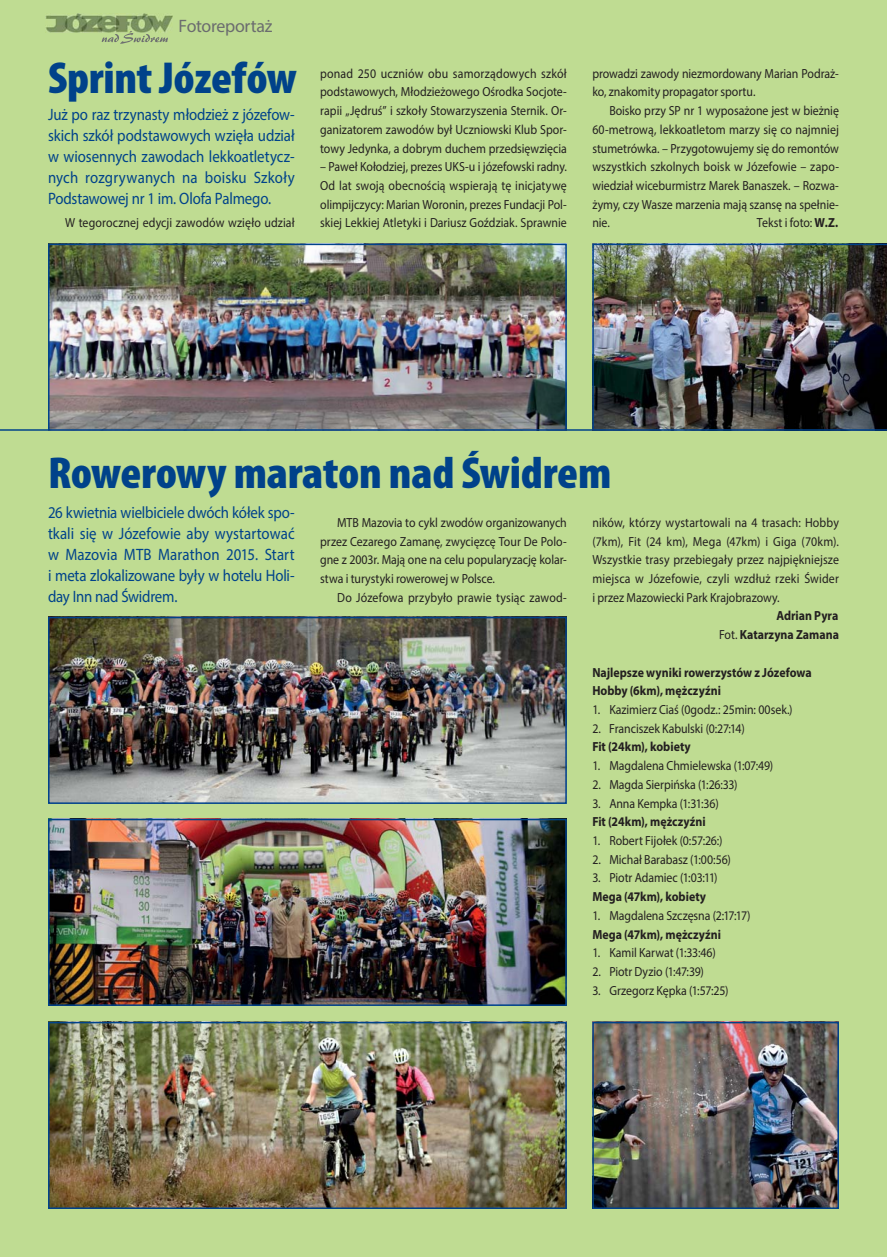
<style>
.page{position:relative;width:887px;height:1257px;background:#bfdc92}
.page>*{position:absolute;margin:0;border:0;box-sizing:border-box;transform-origin:0 0}
.t1{font:900 condensed 45px "Myriad Pro";letter-spacing:-.005em;color:#00428a;scale:1.05 1}
.t2{font:18px "Myriad Pro";letter-spacing:-.015em;color:#6b6c6f}
.t3{font:16.5px/21px "Myriad Pro";letter-spacing:-.01em;color:#00428a;text-align:justify;scale:.9 1}
.t4{font:13.2px/18.8px "Myriad Pro";letter-spacing:-.005em;color:#231f20;text-align:justify;scale:.9 1}
.t5{font:700 13.2px/18.8px "Myriad Pro";color:#231f20;text-align:right;scale:.9 1}
.t6{font:13.2px "Myriad Pro";letter-spacing:.015em;color:#231f20;scale:.9 1}
.s1{font-weight:700}
.s2{font-weight:400}
</style>
<div class="page">
<hr style="left:0;top:429px;width:887px;height:2px;background:#00428a">
<img style="left:46px;top:14px;width:127px;height:19px">
<svg style="left:102px;top:31px;width:66px;height:13px"></svg>
<img style="left:51px;top:247px;width:513px;height:181px">
<div style="left:48px;top:244px;width:519px;height:187px;border:2px solid #00428a"></div>
<img style="left:51px;top:1025px;width:513px;height:181px">
<div style="left:48px;top:1022px;width:519px;height:187px;border:2px solid #00428a"></div>
<img style="left:595px;top:1025px;width:241px;height:181px">
<div style="left:592px;top:1022px;width:247px;height:187px;border:2px solid #00428a"></div>
<img style="left:51px;top:822px;width:513px;height:181px">
<div style="left:48px;top:819px;width:519px;height:187px;border:2px solid #00428a"></div>
<img style="left:51px;top:620px;width:513px;height:181px">
<div style="left:48px;top:617px;width:519px;height:187px;border:2px solid #00428a"></div>
<img style="left:592px;top:244px;width:295px;height:187px">
<h2 class="t2" style="left:179px;top:19px;width:95px">Fotoreportaż</h2>
<h1 class="t1" style="left:48px;top:61px;width:239px">Sprint Józefów</h1>
<p class="t3" style="left:48px;top:106px;width:276px">Już po raz trzynasty młodzież z józefow&shy;skich szkół podstawowych wzięła udział w wiosennych zawodach lekkoatletycz&shy;nych rozgrywanych na boisku Szkoły Podstawowej nr 1 im. Olofa Palmego.</p>
<p class="t4" style="left:65px;top:215px;width:257px">W tegorocznej edycji zawodów wzięło udział</p>
<p class="t4" style="left:320px;top:65px;width:276px">ponad 250 uczniów obu samorządowych szkół podstawowych, Młodzieżowego Ośrodka Socjote&shy;rapii „Jędruś” i szkoły Stowarzyszenia Sternik. Or&shy;ganizatorem zawodów był Uczniowski Klub Spor&shy;towy Jedynka, a dobrym duchem przedsięwzięcia</p>
<p class="t4" style="left:320px;top:159px;width:276px">– Paweł Kołodziej, prezes UKS-u i józefowski radny.<br>Od lat swoją obecnością wspierają tę inicjatywę olimpijczycy: Marian Woronin, prezes Fundacji Pol&shy;skiej Lekkiej Atletyki i Dariusz Goździak. Sprawnie</p>
<p class="t4" style="left:592px;top:65px;width:275px">prowadzi zawody niezmordowany Marian Podraż&shy;ko, znakomity propagator sportu.</p>
<p class="t4" style="left:592px;top:103px;width:276px;text-indent:17px">Boisko przy SP nr 1 wyposażone jest w bieżnię 60-metrową, lekkoatletom marzy się co najmniej stumetrówka. – Przygotowujemy się do remontów wszystkich szkolnych boisk w Józefowie – zapo&shy;wiedział wiceburmistrz Marek Banaszek. – Rozwa&shy;żymy, czy Wasze marzenia mają szansę na spełnie&shy;nie.</p>
<p class="t4" style="left:757px;top:215px;width:92px">Tekst i foto: <span class="s1">W.Z.</span></p>
<h1 class="t1" style="left:48px;top:456px;width:538px">Rowerowy maraton nad Świdrem</h1>
<p class="t3" style="left:48px;top:503px;width:276px">26 kwietnia wielbiciele dwóch kółek spo&shy;tkali się w Józefowie aby wystartować w Mazovia MTB Marathon 2015. Start i meta zlokalizowane były w hotelu Holi&shy;day Inn nad Świdrem.</p>
<p class="t4" style="left:320px;top:514px;width:276px;text-indent:17px">MTB Mazovia to cykl zwodów organizowanych przez Cezarego Zamanę, zwycięzcę Tour De Polo&shy;gne z 2003r. Mają one na celu popularyzację kolar&shy;stwa i turystyki rowerowej w Polsce.</p>
<p class="t6" style="left:337px;top:592px;width:257px">Do Józefowa przybyło prawie tysiąc zawod-</p>
<p class="t4" style="left:592px;top:514px;width:276px">ników, którzy wystartowali na 4 trasach: Hobby (7km), Fit (24 km), Mega (47km) i Giga (70km).<br>Wszystkie trasy przebiegały przez najpiękniejsze miejsca w Józefowie, czyli wzdłuż rzeki Świder i przez Mazowiecki Park Krajobrazowy.</p>
<p class="t5" style="left:719px;top:608px;width:135px">Adrian Pyra<br><span class="s2">Fot.</span> Katarzyna Zamana</p>
<p class="t5" style="left:592px;top:664px;width:245px;text-align:left">Najlepsze wyniki rowerzystów z Józefowa<br>Hobby (6km), mężczyźni</p>
<p class="t4" style="left:592px;top:701px;width:224px">1. Kazimierz Ciaś (0godz.: 25min: 00sek.)</p>
<p class="t4" style="left:592px;top:720px;width:171px">2. Franciszek Kabulski (0:27:14)</p>
<p class="t5" style="left:592px;top:739px;width:111px">Fit (24km), kobiety</p>
<p class="t4" style="left:592px;top:758px;width:202px">1. Magdalena Chmielewska (1:07:49)</p>
<p class="t4" style="left:592px;top:776px;width:163px">2. Magda Sierpińska (1:26:33)</p>
<p class="t4" style="left:592px;top:795px;width:142px">3. Anna Kempka (1:31:36)</p>
<p class="t5" style="left:592px;top:814px;width:128px">Fit (24km), mężczyźni</p>
<p class="t4" style="left:592px;top:832px;width:146px">1. Robert Fijołek (0:57:26:)</p>
<p class="t4" style="left:592px;top:851px;width:155px">2. Michał Barabasz (1:00:56)</p>
<p class="t4" style="left:592px;top:870px;width:141px">3. Piotr Adamiec (1:03:11)</p>
<p class="t5" style="left:592px;top:888px;width:128px">Mega (47km), kobiety</p>
<p class="t4" style="left:592px;top:907px;width:177px">1. Magdalena Szczęsna (2:17:17)</p>
<p class="t5" style="left:592px;top:926px;width:145px">Mega (47km), mężczyźni</p>
<p class="t4" style="left:592px;top:945px;width:139px">1. Kamil Karwat (1:33:46)</p>
<p class="t4" style="left:592px;top:963px;width:126px">2. Piotr Dyzio (1:47:39)</p>
<p class="t4" style="left:592px;top:982px;width:153px">3. Grzegorz Kępka (1:57:25)</p>
</div>
